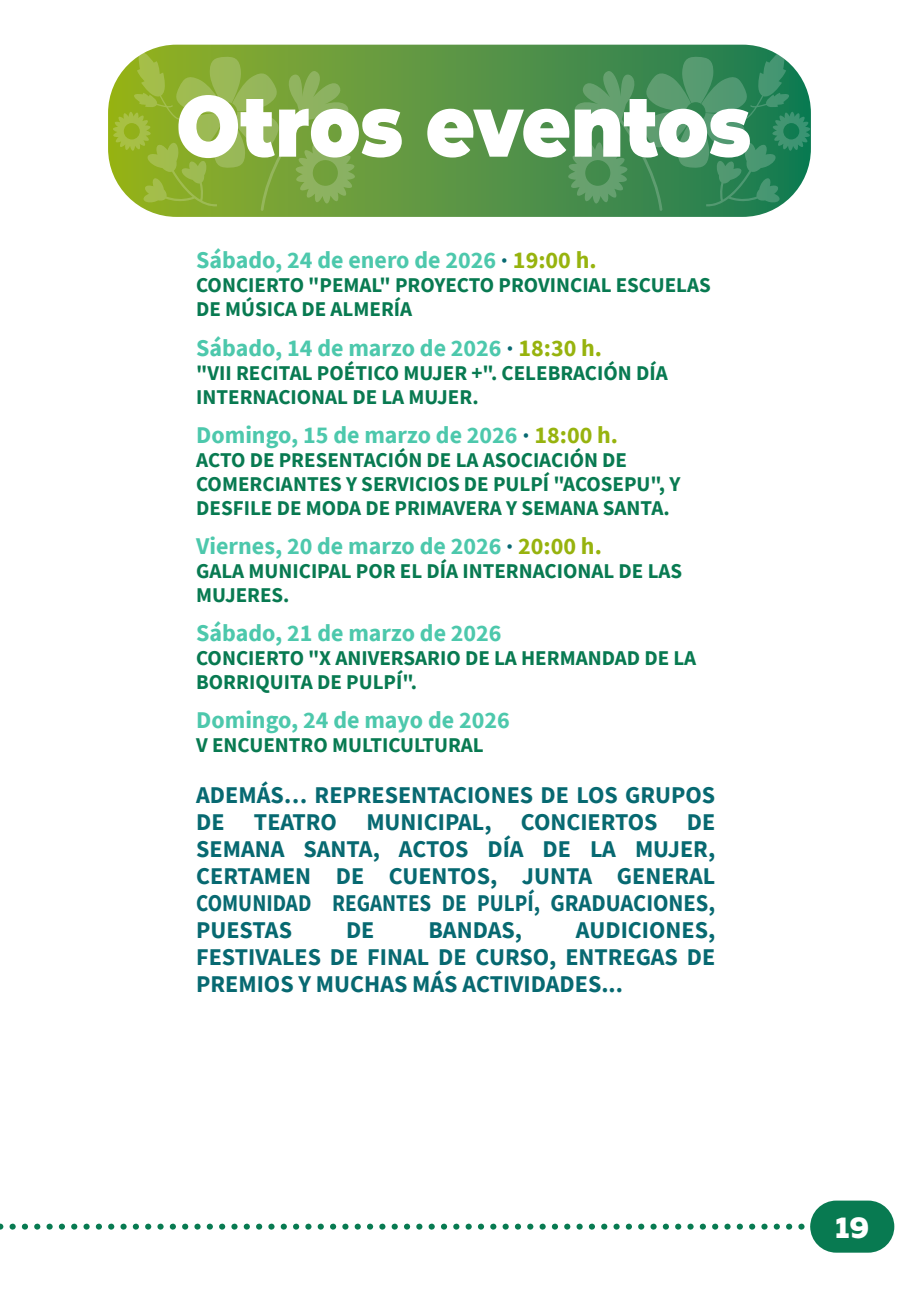
<style>
.page{position:relative;width:919px;height:1310px;background:#fff}
.page>*{position:absolute;margin:0;border:0;box-sizing:border-box;transform-origin:0 0}
.t1{font:900 86.1px "Montserrat";color:#fff;scale:.88 1}
.t2{font:700 30px "Muller Trial Extra";color:#fff}
.t3{font:700 24px/27px "Source Sans Pro";color:#076971;text-align:justify}
.t4{font:700 24px "Source Sans Pro";color:#4dc8ac}
.t5{font:700 21px/24px "Source Sans Pro";color:#087a51}
.s1{color:#076971}
.s2{color:#97b30e}
</style>
<div class="page">
<svg style="left:149px;top:45px;width:621px;height:172px;background:#5b9545"></svg>
<svg style="left:0;top:1223px;width:801px;height:6px"></svg>
<svg style="left:108px;top:50px;width:247px;height:161px;background:#8db043"></svg>
<svg style="left:568px;top:50px;width:242px;height:161px;background:#449060"></svg>
<div style="left:810px;top:1200px;width:84px;height:52px;background:#087a51;border-radius:26px"></div>
<h1 class="t1" style="left:176px;top:61px;width:655px">Otros eventos</h1>
<p class="t4" style="left:196px;top:244px;width:402px">Sábado, 24 de enero de 2026 <span class="s1">·</span> <span class="s2">19:00 h.</span></p>
<p class="t5" style="left:196px;top:273px;width:516px">CONCIERTO "PEMAL" PROYECTO PROVINCIAL ESCUELAS<br>DE MÚSICA DE ALMERÍA</p>
<p class="t4" style="left:196px;top:331px;width:407px">Sábado, 14 de marzo de 2026 <span class="s1">·</span> <span class="s2">18:30 h.</span></p>
<p class="t5" style="left:196px;top:360px;width:473px">"VII RECITAL POÉTICO MUJER +". CELEBRACIÓN DÍA<br>INTERNACIONAL DE LA MUJER.</p>
<p class="t4" style="left:196px;top:418px;width:423px">Domingo, 15 de marzo de 2026 <span class="s1">·</span> <span class="s2">18:00 h.</span></p>
<p class="t5" style="left:196px;top:447px;width:486px">ACTO DE PRESENTACIÓN DE LA ASOCIACIÓN DE<br>COMERCIANTES Y SERVICIOS DE PULPÍ "ACOSEPU", Y<br>DESFILE DE MODA DE PRIMAVERA Y SEMANA SANTA.</p>
<p class="t4" style="left:196px;top:529px;width:407px">Viernes, 20 de marzo de 2026 <span class="s1">·</span> <span class="s2">20:00 h.</span></p>
<p class="t5" style="left:196px;top:558px;width:487px">GALA MUNICIPAL POR EL DÍA INTERNACIONAL DE LAS<br>MUJERES.</p>
<p class="t4" style="left:196px;top:616px;width:307px">Sábado, 21 de marzo de 2026</p>
<p class="t5" style="left:196px;top:645px;width:501px">CONCIERTO "X ANIVERSARIO DE LA HERMANDAD DE LA<br>BORRIQUITA DE PULPÍ".</p>
<p class="t4" style="left:196px;top:703px;width:315px">Domingo, 24 de mayo de 2026</p>
<p class="t5" style="left:196px;top:732px;width:289px">V ENCUENTRO MULTICULTURAL</p>
<p class="t3" style="left:196px;top:781px;width:520px">ADEMÁS… REPRESENTACIONES DE LOS GRUPOS DE TEATRO MUNICIPAL, CONCIERTOS DE SEMANA SANTA, ACTOS DÍA DE LA MUJER, CERTAMEN DE CUENTOS, JUNTA GENERAL COMUNIDAD REGANTES DE PULPÍ, GRADUACIONES, PUESTAS</p>
<p class="t3" style="left:196px;top:916px;width:520px;text-indent:380px">AUDICIONES, FESTIVALES DE FINAL DE CURSO, ENTREGAS DE PREMIOS Y MUCHAS MÁS ACTIVIDADES...</p>
<p class="t3" style="left:346px;top:916px;width:30px">DE</p>
<p class="t3" style="left:428px;top:916px;width:95px">BANDAS,</p>
<h2 class="t2" style="left:835px;top:1210px;width:36px">19</h2>
</div>
